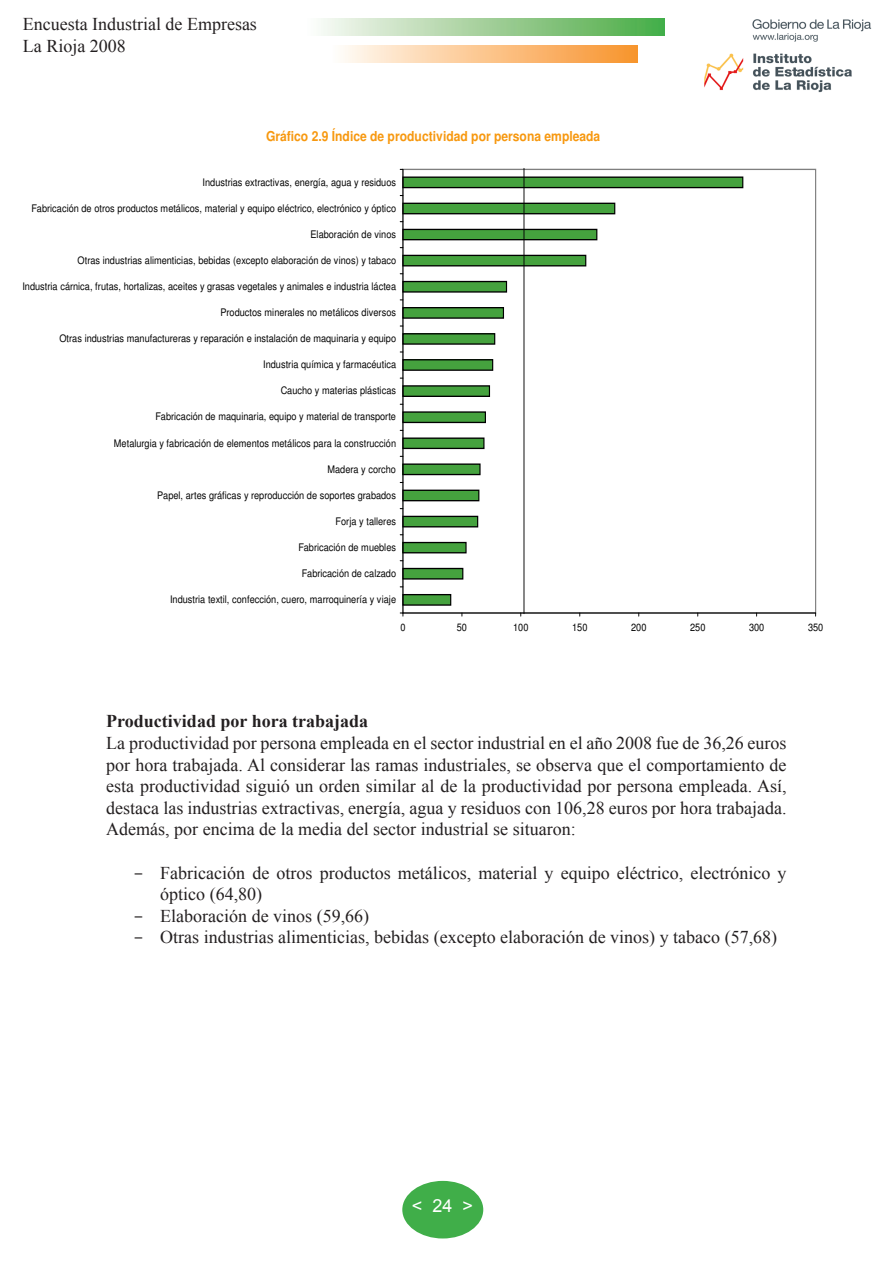
<style>
.page{position:relative;width:893px;height:1263px;background:#fff}
.page>*{position:absolute;margin:0;border:0;box-sizing:border-box;transform-origin:0 0}
.t1{font:18px/21.6px "Times New Roman";color:#231f20}
.t2{font:700 18px "Times New Roman";color:#231f20}
.t3{font:18px "Arial";color:#fff}
.t4{font:700 13.8px "Helvetica";color:#f7980f;scale:.88 1}
.t5{font:10.35px "Helvetica";color:#000;scale:.88 1}
.s1{font-family:"Courier New"}
</style>
<div class="page">
<div style="left:402px;top:1181px;width:81px;height:57px;background:#40ae49;border-radius:50%"></div>
<img style="left:704px;top:19px;width:168px;height:73px">
<div style="left:331px;top:45px;width:306px;height:17px;background:linear-gradient(to right,#fffcf7,#f8932c)"></div>
<div style="left:305px;top:18px;width:359px;height:17px;background:linear-gradient(to right,#fefaf8,#49aa43)"></div>
<svg style="left:399px;top:168px;width:418px;height:449px"></svg>
<hr style="left:523px;top:168px;width:1px;height:446px;background:#010101">
<h1 class="t1" style="left:23px;top:13px;width:236px">Encuesta Industrial de Empresas<br>La Rioja 2008</h1>
<p class="t4" style="left:266px;top:128px;width:381px">Gráfico 2.9 Índice de productividad por persona empleada</p>
<p class="t5" style="left:203px;top:176px;width:221px">Industrias extractivas, energía, agua y residuos</p>
<p class="t5" style="left:31px;top:202px;width:416px">Fabricación de otros productos metálicos, material y equipo eléctrico, electrónico y óptico</p>
<p class="t5" style="left:311px;top:228px;width:99px">Elaboración de vinos</p>
<p class="t5" style="left:78px;top:254px;width:364px">Otras industrias alimenticias, bebidas (excepto elaboración de vinos) y tabaco</p>
<p class="t5" style="left:22px;top:280px;width:426px">Industria cárnica, frutas, hortalizas, aceites y grasas vegetales y animales e industria láctea</p>
<p class="t5" style="left:220px;top:306px;width:201px">Productos minerales no metálicos diversos</p>
<p class="t5" style="left:59px;top:332px;width:384px">Otras industrias manufactureras y reparación e instalación de maquinaria y equipo</p>
<p class="t5" style="left:263px;top:358px;width:153px">Industria química y farmacéutica</p>
<p class="t5" style="left:281px;top:384px;width:133px">Caucho y materias plásticas</p>
<p class="t5" style="left:155px;top:411px;width:275px">Fabricación de maquinaria, equipo y material de transporte</p>
<p class="t5" style="left:114px;top:437px;width:322px">Metalurgia y fabricación de elementos metálicos para la construcción</p>
<p class="t5" style="left:327px;top:463px;width:79px">Madera y corcho</p>
<p class="t5" style="left:157px;top:489px;width:273px">Papel, artes gráficas y reproducción de soportes grabados</p>
<p class="t5" style="left:336px;top:515px;width:70px">Forja y talleres</p>
<p class="t5" style="left:298px;top:541px;width:112px">Fabricación de muebles</p>
<p class="t5" style="left:302px;top:567px;width:109px">Fabricación de calzado</p>
<p class="t5" style="left:170px;top:593px;width:258px">Industria textil, confección, cuero, marroquinería y viaje</p>
<p class="t5" style="left:400px;top:621px;width:7px">0</p>
<p class="t5" style="left:457px;top:621px;width:13px">50</p>
<p class="t5" style="left:513px;top:621px;width:19px">100</p>
<p class="t5" style="left:572px;top:621px;width:19px">150</p>
<p class="t5" style="left:631px;top:621px;width:19px">200</p>
<p class="t5" style="left:690px;top:621px;width:19px">250</p>
<p class="t5" style="left:749px;top:621px;width:19px">300</p>
<p class="t5" style="left:808px;top:621px;width:19px">350</p>
<p class="t2" style="left:106px;top:709px;width:263px">Productividad por hora trabajada</p>
<p class="t1" style="left:106px;top:732px;width:682px;text-align:justify">La productividad por persona empleada en el sector industrial en el año 2008 fue de 36,26 euros por hora trabajada. Al considerar las ramas industriales, se observa que el comportamiento de esta productividad siguió un orden similar al de la productividad por persona empleada. Así, destaca las industrias extractivas, energía, agua y residuos con 106,28 euros por hora trabajada.<br>Además, por encima de la media del sector industrial se situaron:</p>
<p class="t1" style="left:160px;top:861px;width:628px;text-indent:-27px"><span class="s1">-</span> Fabricación de otros productos metálicos, material y equipo eléctrico, electrónico y óptico (64,80)</p>
<p class="t1" style="left:133px;top:905px;width:237px"><span class="s1">-</span> Elaboración de vinos (59,66)</p>
<p class="t1" style="left:133px;top:926px;width:645px"><span class="s1">-</span> Otras industrias alimenticias, bebidas (excepto elaboración de vinos) y tabaco (57,68)</p>
<h1 class="t3" style="left:412px;top:1194px;width:63px">&lt; 24 &gt;</h1>
</div>
